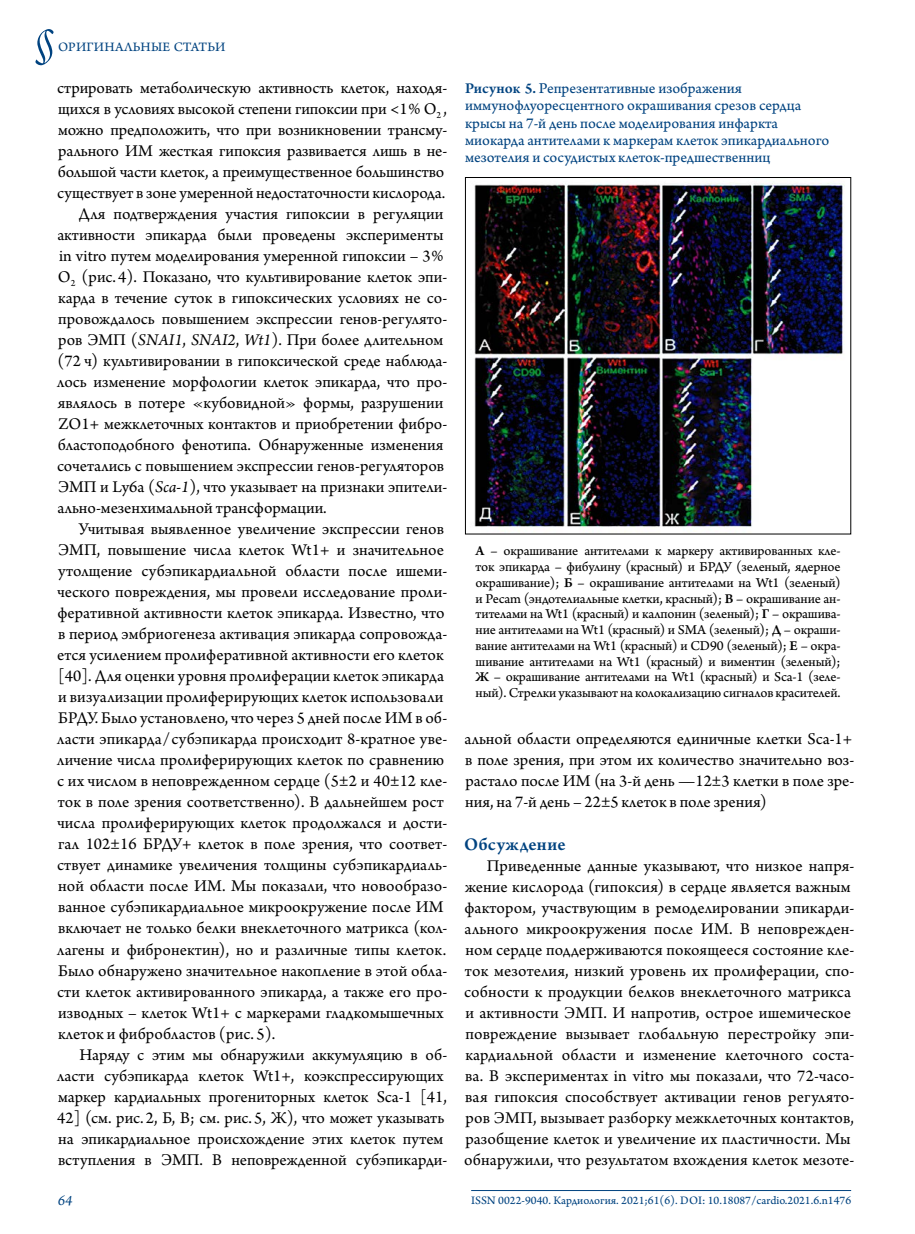
<style>
.page{position:relative;width:915px;height:1234px;background:#fff}
.page>*{position:absolute;margin:0;border:0;box-sizing:border-box;transform-origin:0 0}
.t1{font:54px "Arno Pro Light Italic Display";color:#004380}
.t2{font:600 18.75px "Arno Pro";letter-spacing:.015em;color:#004380}
.t3{font:17.25px/21px "Arno Pro";color:#000}
.t4{font:15.75px/17.2px "Arno Pro Sm Text";letter-spacing:-.005em;color:#004380}
.t5{font:15px "Arno Pro Italic Sm Text";color:#004380}
.t6{font:14.25px/15.8px "Arno Pro Sm Text";letter-spacing:-.01em;color:#000;text-align:justify}
.t7{font:13.5px "Arno Pro Sm Text";letter-spacing:.01em;color:#004380}
.t8{font:12px "Arno Pro Sm Text";color:#004380}
.s1{font-style:italic}
.s2{font-family:"Arno Pro";font-weight:600}
</style>
<div class="page">
<hr style="left:471px;top:1189px;width:379px;height:1px;background:#004380">
<img style="left:474px;top:181px;width:371px;height:351px">
<div style="left:465px;top:177px;width:385px;height:357px;border:1px solid #000"></div>
<h1 class="t1" style="left:35px;top:12px;width:22px">§</h1>
<p class="t7" style="left:58px;top:39px;width:169px">ОРИГИНАЛЬНЫЕ СТАТЬИ</p>
<p class="t3" style="left:57px;top:78px;width:391px">стрировать метаболическую активность клеток, находя-</p>
<p class="t3" style="left:58px;top:99px;width:390px">щихся в условиях высокой степени гипоксии при &lt;1% О<sub>2</sub> ,</p>
<p class="t3" style="left:58px;top:120px;width:390px">можно предположить, что при возникновении трансму-</p>
<p class="t3" style="left:58px;top:141px;width:390px">рального ИМ жесткая гипоксия развивается лишь в не-</p>
<p class="t3" style="left:58px;top:162px;width:388px">большой части клеток, а преимущественное большинство</p>
<p class="t3" style="left:57px;top:183px;width:390px">существует в зоне умеренной недостаточности кислорода.</p>
<p class="t3" style="left:78px;top:204px;width:366px">Для подтверждения участия гипоксии в регуляции</p>
<p class="t3" style="left:57px;top:225px;width:387px">активности эпикарда были проведены эксперименты</p>
<p class="t3" style="left:59px;top:246px;width:386px">in vitro путем моделирования умеренной гипоксии – 3%</p>
<p class="t3" style="left:58px;top:267px;width:391px">O<sub>2</sub> (рис. 4). Показано, что культивирование клеток эпи-</p>
<p class="t3" style="left:58px;top:288px;width:390px">карда в течение суток в гипоксических условиях не со-</p>
<p class="t3" style="left:58px;top:309px;width:390px">провождалось повышением экспрессии генов-регулято-</p>
<p class="t3" style="left:58px;top:330px;width:386px">ров ЭМП (<span class="s1">SNAI1</span>, <span class="s1">SNAI2</span>, <span class="s1">Wt1</span>). При более длительном</p>
<p class="t3" style="left:58px;top:351px;width:391px">(72 ч) культивировании в гипоксической среде наблюда-</p>
<p class="t3" style="left:57px;top:372px;width:391px">лось изменение морфологии клеток эпикарда, что про-</p>
<p class="t3" style="left:58px;top:393px;width:387px">являлось в потере «кубовидной» формы, разрушении</p>
<p class="t3" style="left:58px;top:414px;width:390px">ZO1+ межклеточных контактов и приобретении фибро-</p>
<p class="t3" style="left:58px;top:435px;width:387px">бластоподобного фенотипа. Обнаруженные изменения</p>
<p class="t3" style="left:57px;top:456px;width:388px">сочетались с повышением экспрессии генов-регуляторов</p>
<p class="t3" style="left:58px;top:477px;width:391px">ЭМП и Ly6a (<span class="s1">Sca-1</span>), что указывает на признаки эпители-</p>
<p class="t3" style="left:57px;top:498px;width:271px">ально-мезенхимальной трансформации.</p>
<p class="t3" style="left:79px;top:519px;width:366px">Учитывая выявленное увеличение экспрессии генов</p>
<p class="t3" style="left:58px;top:540px;width:387px">ЭМП, повышение числа клеток Wt1+ и значительное</p>
<p class="t3" style="left:58px;top:561px;width:391px">утолщение субэпикардиальной области после ишеми-</p>
<p class="t3" style="left:57px;top:582px;width:391px">ческого повреждения, мы провели исследование проли-</p>
<p class="t3" style="left:57px;top:603px;width:388px">феративной активности клеток эпикарда. Известно, что</p>
<p class="t3" style="left:58px;top:624px;width:391px">в период эмбриогенеза активация эпикарда сопровожда-</p>
<p class="t3" style="left:57px;top:645px;width:388px">ется усилением пролиферативной активности его клеток</p>
<p class="t3" style="left:58px;top:666px;width:387px">[40]. Для оценки уровня пролиферации клеток эпикарда</p>
<p class="t3" style="left:58px;top:687px;width:386px">и визуализации пролиферирующих клеток использовали</p>
<p class="t3" style="left:58px;top:708px;width:390px">БРДУ. Было установлено, что через 5 дней после ИМ в об-</p>
<p class="t3" style="left:57px;top:729px;width:391px">ласти эпикарда/субэпикарда происходит 8‑кратное уве-</p>
<p class="t3" style="left:57px;top:750px;width:388px">личение числа пролиферирующих клеток по сравнению</p>
<p class="t3" style="left:57px;top:771px;width:391px">с их числом в неповрежденном сердце (5±2 и 40±12 кле-</p>
<p class="t3" style="left:58px;top:792px;width:387px">ток в поле зрения соответственно). В дальнейшем рост</p>
<p class="t3" style="left:57px;top:813px;width:391px">числа пролиферирующих клеток продолжался и дости-</p>
<p class="t3" style="left:58px;top:834px;width:390px">гал 102±16 БРДУ+ клеток в поле зрения, что соответ-</p>
<p class="t3" style="left:57px;top:855px;width:391px">ствует динамике увеличения толщины субэпикардиаль-</p>
<p class="t3" style="left:58px;top:876px;width:390px">ной области после ИМ. Мы показали, что новообразо-</p>
<p class="t3" style="left:58px;top:897px;width:387px">ванное субэпикардиальное микроокружение после ИМ</p>
<p class="t3" style="left:58px;top:918px;width:391px">включает не только белки внеклеточного матрикса (кол-</p>
<p class="t3" style="left:57px;top:939px;width:390px">лагены и фибронектин), но и различные типы клеток.</p>
<p class="t3" style="left:58px;top:960px;width:390px">Было обнаружено значительное накопление в этой обла-</p>
<p class="t3" style="left:57px;top:981px;width:391px">сти клеток активированного эпикарда, а также его про-</p>
<p class="t3" style="left:58px;top:1002px;width:386px">изводных – клеток Wt1+ с маркерами гладкомышечных</p>
<p class="t3" style="left:58px;top:1023px;width:218px">клеток и фибробластов (рис. 5).</p>
<p class="t3" style="left:80px;top:1044px;width:369px">Наряду с этим мы обнаружили аккумуляцию в об-</p>
<p class="t3" style="left:57px;top:1065px;width:387px">ласти субэпикарда клеток Wt1+, коэкспрессирующих</p>
<p class="t3" style="left:58px;top:1086px;width:390px">маркер кардиальных прогениторных клеток Sca-1 [41,</p>
<p class="t3" style="left:57px;top:1107px;width:388px">42] (см. рис. 2, Б, В; см. рис. 5, Ж), что может указывать</p>
<p class="t3" style="left:58px;top:1128px;width:386px">на эпикардиальное происхождение этих клеток путем</p>
<p class="t3" style="left:58px;top:1149px;width:391px">вступления в ЭМП. В неповрежденной субэпикарди-</p>
<p class="t4" style="left:465px;top:80px;width:366px"><span class="s2">Рисунок 5.</span> Репрезентативные изображения иммунофлуоресцентного окрашивания срезов сердца крысы на 7-й день после моделирования инфаркта миокарда антителами к маркерам клеток эпикардиального мезотелия и сосудистых клеток-предшественниц</p>
<p class="t6" style="left:475px;top:544px;width:366px"><span class="s2">А</span> – окрашивание антителами к маркеру активированных кле&shy;ток эпикарда – фибулину (красный) и БРДУ (зеленый, ядерное окрашивание); <span class="s2">Б</span> – окрашивание антителами на Wt1 (зеленый) и Pecam (эндотелиальные клетки, красный); <span class="s2">В</span> – окрашивание ан&shy;тителами на Wt1 (красный) и калпонин (зеленый); <span class="s2">Г</span> – окрашива&shy;ние антителами на Wt1 (красный) и SMA (зеленый); <span class="s2">Д</span> – окраши&shy;вание антителами на Wt1 (красный) и CD90 (зеленый); <span class="s2">Е</span> – окра&shy;шивание антителами на Wt1 (красный) и виментин (зеленый); <span class="s2">Ж</span> – окрашивание антителами на Wt1 (красный) и Sca-1 (зеле&shy;ный). Стрелки указывают на колокализацию сигналов красителей.</p>
<p class="t3" style="left:464px;top:729px;width:391px">альной области определяются единичные клетки Sca-1+ в поле зрения, при этом их количество значительно воз&shy;растало после ИМ (на 3‑й день —12±3 клетки в поле зре&shy;ния, на 7‑й день – 22±5 клеток в поле зрения)</p>
<p class="t2" style="left:464px;top:833px;width:103px">Обсуждение</p>
<p class="t3" style="left:464px;top:855px;width:392px;text-indent:23px">Приведенные данные указывают, что низкое напря&shy;жение кислорода (гипоксия) в сердце является важным фактором, участвующим в ремоделировании эпикарди&shy;ального микроокружения после ИМ. В неповрежден&shy;ном сердце поддерживаются покоящееся состояние кле&shy;ток мезотелия, низкий уровень их пролиферации, спо&shy;собности к продукции белков внеклеточного матрикса и активности ЭМП. И напротив, острое ишемическое повреждение вызывает глобальную перестройку эпи&shy;кардиальной области и изменение клеточного соста&shy;ва. В экспериментах in vitro мы показали, что 72‑часо&shy;вая гипоксия способствует активации генов регулято&shy;ров ЭМП, вызывает разборку межклеточных контактов, разобщение клеток и увеличение их пластичности. Мы обнаружили, что результатом вхождения клеток мезоте-</p>
<p class="t5" style="left:58px;top:1190px;width:16px">64</p>
<p class="t8" style="left:471px;top:1192px;width:381px">ISSN 0022-9040. Кардиология. 2021;61(6). DOI: 10.18087/cardio.2021.6.n1476</p>
</div>
